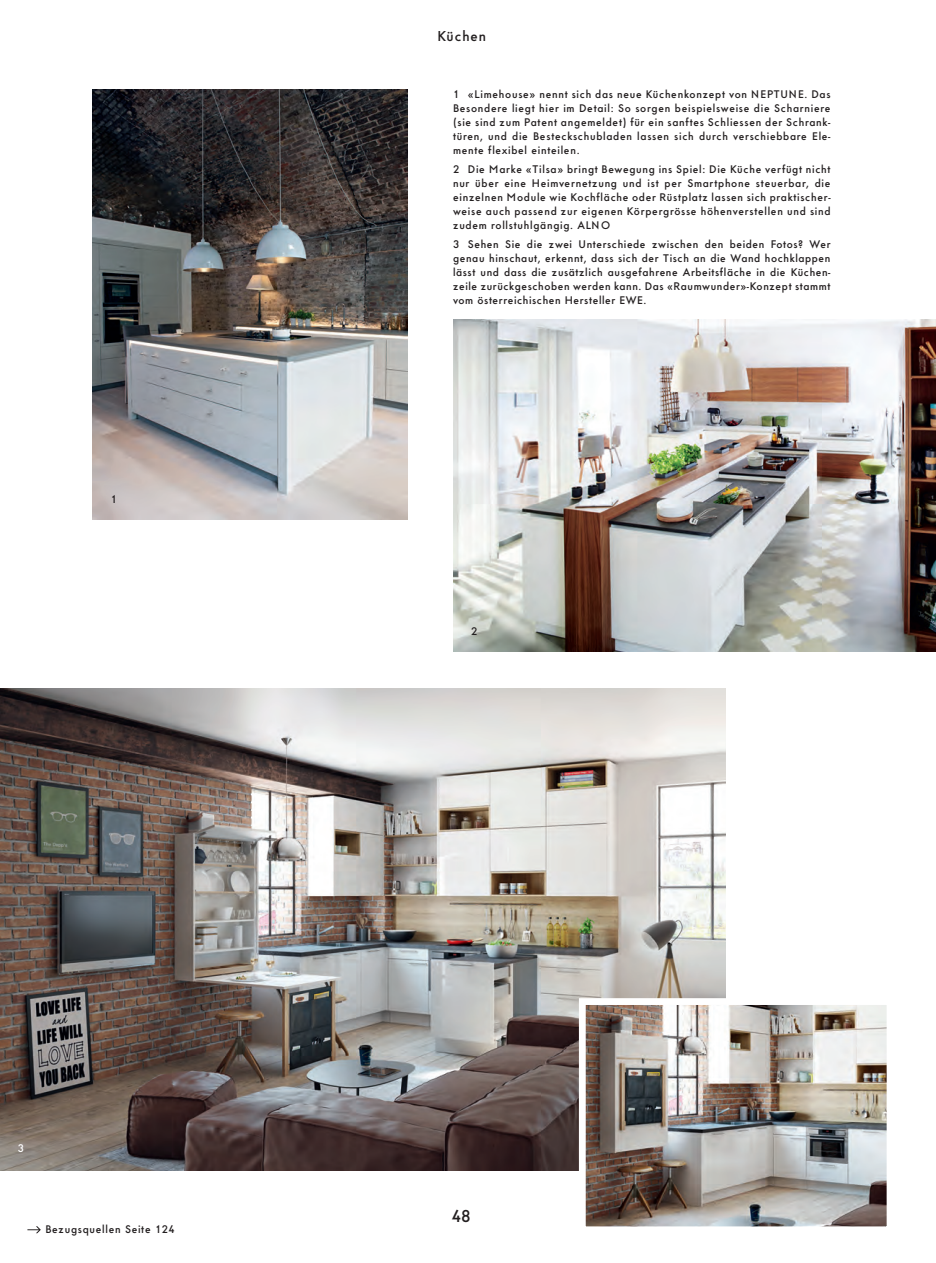
<style>
.page{position:relative;width:936px;height:1263px;background:#fff}
.page>*{position:absolute;margin:0;border:0;box-sizing:border-box;transform-origin:0 0}
.t1{font:18px "Urdorf PRL";color:#231f20}
.t2{font:15px "Urdorf PRL";letter-spacing:.06em;color:#231f20}
.t3{font:11.55px/13.8px "Urdorf PRL";letter-spacing:.06em;color:#231f20;text-align:justify}
.t4{font:11.55px "Urdorf PRL";color:#fff}
</style>
<div class="page">
<img style="left:0;top:689px;width:725px;height:481px">
<svg style="left:27px;top:1226px;width:14px;height:7px"></svg>
<img style="left:453px;top:320px;width:482px;height:332px">
<img style="left:93px;top:90px;width:314px;height:430px">
<img style="left:587px;top:1006px;width:298px;height:219px">
<div style="left:579px;top:998px;width:314px;height:235px;border:7px solid #fff"></div>
<p class="t3" style="left:111px;top:492px;width:7px">1</p>
<p class="t4" style="left:18px;top:1141px;width:8px">3</p>
<p class="t3" style="left:45px;top:1222px;width:131px">Bezugsquellen Seite 124</p>
<p class="t2" style="left:437px;top:27px;width:50px">Küchen</p>
<p class="t3" style="left:453px;top:88px;width:379px">1 «Limehouse» nennt sich das neue Küchenkonzept von Neptun e. Das Besondere liegt hier im Detail: So sorgen beispielsweise die Scharniere (sie sind zum Patent angemeldet) für ein sanftes Schliessen der Schrank&shy;türen, und die Besteckschubladen lassen sich durch verschiebbare Ele&shy;mente flexibel einteilen.</p>
<p class="t3" style="left:453px;top:163px;width:379px">2 Die Marke «Tilsa» bringt Bewegung ins Spiel: Die Küche verfügt nicht nur über eine Heimvernetzung und ist per Smartphone steuerbar, die einzelnen Module wie Kochfläche oder Rüstplatz lassen sich praktischer&shy;weise auch passend zur eigenen Körpergrösse höhenverstellen und sind zudem rollstuhlgängig. aln o</p>
<p class="t3" style="left:453px;top:238px;width:379px">3 Sehen Sie die zwei U nterschiede zwischen den beiden Fotos? Wer genau hinschaut, erkennt, dass sich der Tisch an die Wand hochklappen lässt und dass die zusätzlich ausgefahrene Arbeitsfläche in die Küchen&shy;zeile zurückgeschoben werden kann. Das «Raumwunder»-Konzept stammt vom österreichischen Hersteller ewe.</p>
<p class="t3" style="left:471px;top:624px;width:8px">2</p>
<p class="t1" style="left:452px;top:1205px;width:21px">48</p>
</div>
